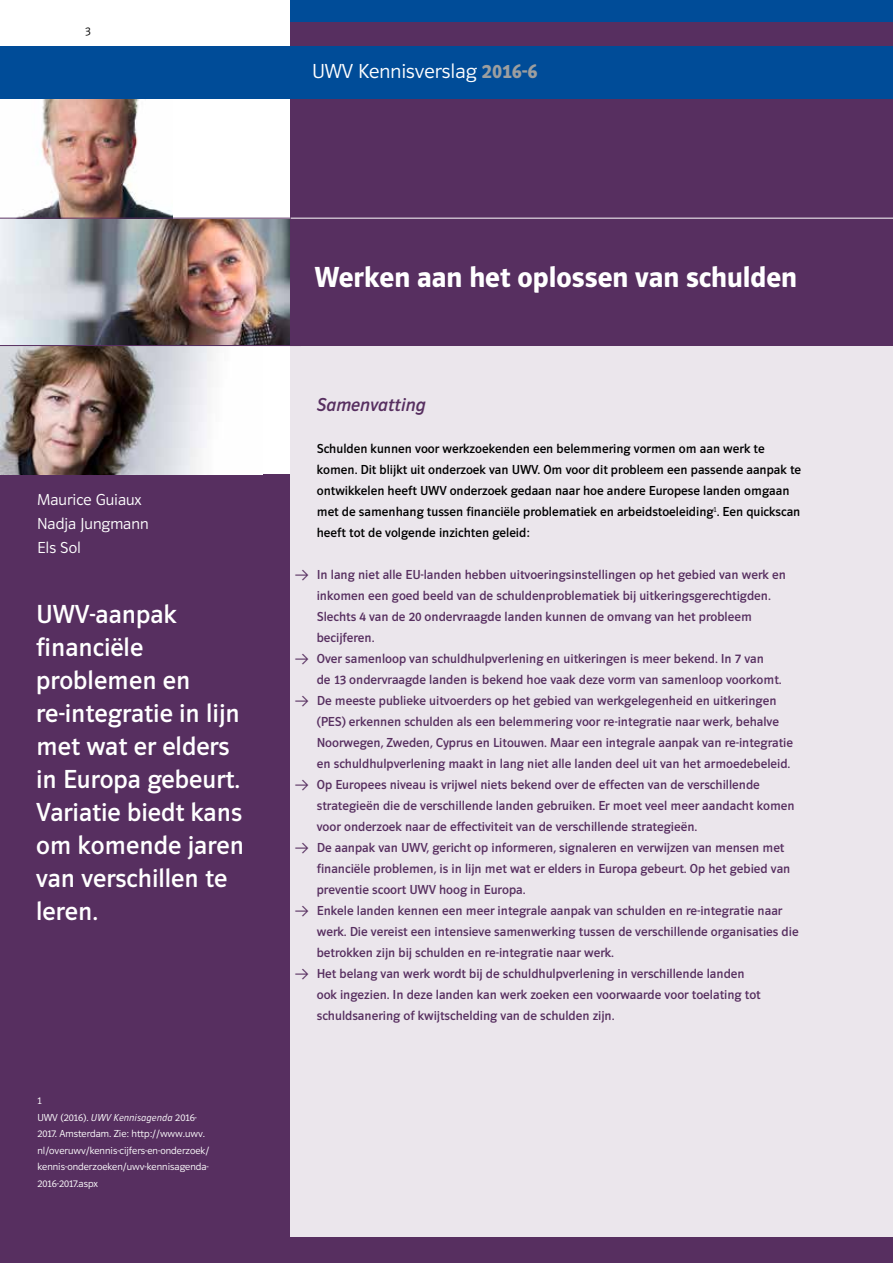
<style>
.page{position:relative;width:893px;height:1263px;background:#fff}
.page>*{position:absolute;margin:0;border:0;box-sizing:border-box;transform-origin:0 0}
.t1{font:700 30px "UWV Sans";color:#fff}
.t2{font:27px/33px "UWV Sans";color:#fff}
.t3{font:300 21px "UWV Sans 2010";color:#fff}
.t4{font:italic 19.5px "UWV Sans";color:#572f60}
.t5{font:300 16.5px/24px "UWV Sans 2010";color:#fff}
.t6{font:13.5px "UWV Sans 2010";color:#572f60}
.t7{font:13.5px/21px "UWV Sans 2010";color:#000}
.t8{font:300 12px "UWV Sans 2010";color:#000}
.t9{font:300 10.5px/16.5px "UWV Sans 2010";color:#fff}
.s1{font-family:"UWV Sans";font-weight:700;color:#9c9e9f}
.s2{font-style:italic}
.s3{font-family:"The Sans Expert"}
</style>
<div class="page">
<div style="left:291px;top:0;width:602px;height:47px;background:#572f60"></div>
<div style="left:291px;top:0;width:602px;height:21px;background:#004c98"></div>
<div style="left:0;top:344px;width:302px;height:919px;background:#572f60"></div>
<img style="left:0;top:219px;width:291px;height:126px">
<div style="left:0;top:346px;width:303px;height:128px;background:#fff"></div>
<img style="left:0;top:346px;width:231px;height:128px">
<img style="left:0;top:98px;width:172px;height:120px">
<div style="left:291px;top:98px;width:602px;height:1151px;background:#ebe6ec"></div>
<div style="left:291px;top:98px;width:602px;height:248px;background:#572f60"></div>
<div style="left:0;top:46px;width:893px;height:52px;background:#004c98"></div>
<hr style="left:0;top:218px;width:301px;height:1px;background:#572f60">
<div style="left:261px;top:1238px;width:632px;height:25px;background:#572f60"></div>
<hr style="left:291px;top:218px;width:602px;height:1px;background:#fff">
<p class="t8" style="left:85px;top:25px;width:7px">3</p>
<h3 class="t3" style="left:312px;top:61px;width:227px">UWV Kennisverslag <span class="s1">2016-6</span></h3>
<p class="t5" style="left:37px;top:488px;width:113px">Maurice Guiaux<br>Nadja Jungmann<br>Els Sol</p>
<h2 class="t2" style="left:36px;top:597px;width:209px">UWV-aanpak financiële problemen en re-integratie in lijn met wat er elders in Europa gebeurt.<br>Variatie biedt kans om komende jaren van verschillen te leren.</h2>
<p class="t9" style="left:37px;top:1092px;width:173px">1<br>UWV (2016). <span class="s2">UWV Kennisagenda</span> 2016-<br>2017. Amsterdam. Zie: http://www.uwv. nl/overuwv/kennis-cijfers-en-onderzoek/ kennis-onderzoeken/uwv-kennisagenda-<br>2016-2017.aspx</p>
<h1 class="t1" style="left:315px;top:261px;width:484px">Werken aan het oplossen van schulden</h1>
<h3 class="t4" style="left:317px;top:394px;width:110px">Samenvatting</h3>
<p class="t7" style="left:317px;top:438px;width:486px">Schulden kunnen voor werkzoekenden een belemmering vormen om aan werk te komen. Dit blijkt uit onderzoek van UWV. Om voor dit probleem een passende aanpak te ontwikkelen heeft UWV onderzoek gedaan naar hoe andere Europese landen omgaan met de samenhang tussen financiële problematiek en arbeidstoeleiding<sup>1</sup>. Een quickscan heeft tot de volgende inzichten geleid:</p>
<p class="t6" style="left:296px;top:567px;width:492px"><span class="s3">Y</span> In lang niet alle EU-landen hebben uitvoeringsinstellingen op het gebied van werk en</p>
<p class="t6" style="left:317px;top:588px;width:455px">inkomen een goed beeld van de schuldenproblematiek bij uitkeringsgerechtigden.</p>
<p class="t6" style="left:317px;top:609px;width:437px">Slechts 4 van de 20 ondervraagde landen kunnen de omvang van het probleem</p>
<p class="t6" style="left:317px;top:630px;width:59px">becijferen.</p>
<p class="t6" style="left:296px;top:651px;width:470px"><span class="s3">Y</span> Over samenloop van schuldhulpverlening en uitkeringen is meer bekend. In 7 van</p>
<p class="t6" style="left:317px;top:672px;width:466px">de 13 ondervraagde landen is bekend hoe vaak deze vorm van samenloop voorkomt.</p>
<p class="t6" style="left:296px;top:693px;width:483px"><span class="s3">Y</span> De meeste publieke uitvoerders op het gebied van werkgelegenheid en uitkeringen</p>
<p class="t6" style="left:317px;top:714px;width:464px">(PES) erkennen schulden als een belemmering voor re-integratie naar werk, behalve</p>
<p class="t6" style="left:317px;top:735px;width:478px">Noorwegen, Zweden, Cyprus en Litouwen. Maar een integrale aanpak van re-integratie</p>
<p class="t6" style="left:317px;top:756px;width:475px">en schuldhulpverlening maakt in lang niet alle landen deel uit van het armoedebeleid.</p>
<p class="t6" style="left:296px;top:777px;width:466px"><span class="s3">Y</span> Op Europees niveau is vrijwel niets bekend over de effecten van de verschillende</p>
<p class="t6" style="left:317px;top:798px;width:479px">strategieën die de verschillende landen gebruiken. Er moet veel meer aandacht komen</p>
<p class="t6" style="left:317px;top:819px;width:382px">voor onderzoek naar de effectiviteit van de verschillende strategieën.</p>
<p class="t6" style="left:296px;top:840px;width:490px"><span class="s3">Y</span> De aanpak van UWV, gericht op informeren, signaleren en verwijzen van mensen met</p>
<p class="t6" style="left:317px;top:861px;width:475px">financiële problemen, is in lijn met wat er elders in Europa gebeurt. Op het gebied van</p>
<p class="t6" style="left:317px;top:882px;width:210px">preventie scoort UWV hoog in Europa.</p>
<p class="t6" style="left:296px;top:903px;width:488px"><span class="s3">Y</span> Enkele landen kennen een meer integrale aanpak van schulden en re-integratie naar</p>
<p class="t6" style="left:317px;top:924px;width:483px">werk. Die vereist een intensieve samenwerking tussen de verschillende organisaties die</p>
<p class="t6" style="left:317px;top:945px;width:299px">betrokken zijn bij schulden en re-integratie naar werk.</p>
<p class="t6" style="left:296px;top:966px;width:451px"><span class="s3">Y</span> Het belang van werk wordt bij de schuldhulpverlening in verschillende landen</p>
<p class="t6" style="left:317px;top:987px;width:445px">ook ingezien. In deze landen kan werk zoeken een voorwaarde voor toelating tot</p>
<p class="t6" style="left:317px;top:1008px;width:299px">schuldsanering of kwijtschelding van de schulden zijn.</p>
</div>
